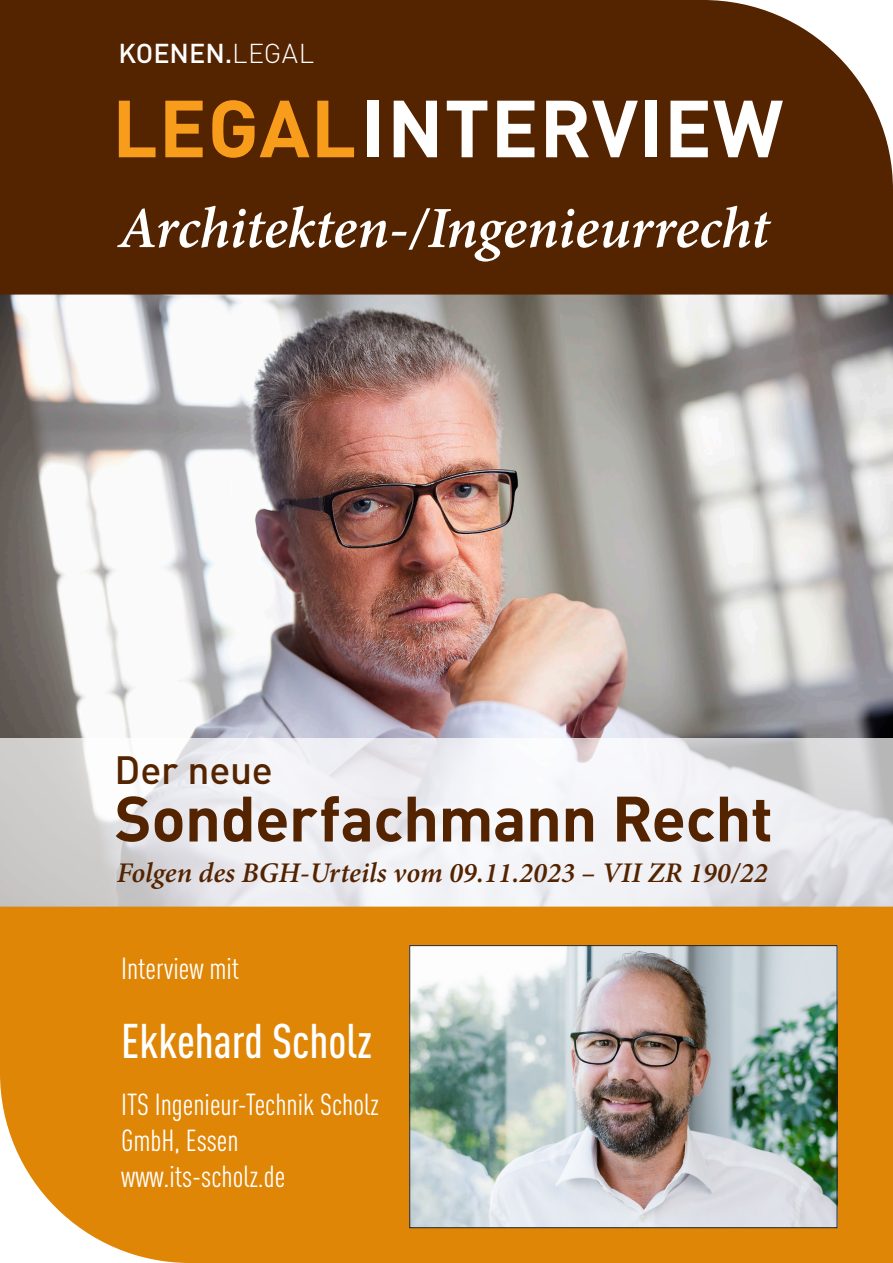
<style>
.page{position:relative;width:893px;height:1263px;background:#fff}
.page>*{position:absolute;margin:0;border:0;box-sizing:border-box;transform-origin:0 0}
.t1{font:700 79.5px "DINOT";letter-spacing:.01em;color:#fff}
.t2{font:700 63px "DINOT";letter-spacing:-.01em;color:#542300}
.t3{font:italic 600 58.5px "Minion Pro";letter-spacing:-.01em;color:#fff}
.t4{font:500 condensed 48px "DINOT";color:#fff}
.t5{font:500 39px "DINOT";letter-spacing:-.01em;color:#542300}
.t6{font:condensed 30px/36px "DINOT";color:#fff}
.t7{font:italic 600 28.5px "Minion Pro";color:#542300}
.t8{font:500 27px "DINOT";color:#fff}
.s1{font-weight:300}
.s2{color:#f89c1c}
</style>
<div class="page">
<img style="left:0;top:295px;width:893px;height:443px">
<svg style="left:0;top:738px;width:893px;height:169px;fill:#eeeef3"></svg>
<div style="left:0;top:907px;width:893px;height:356px;background:#df8606"></div>
<div style="left:0;top:0;width:893px;height:295px;background:#542300"></div>
<img style="left:411px;top:947px;width:424px;height:279px">
<div style="left:409px;top:945px;width:428px;height:283px;border:1px solid #231f20"></div>
<p class="t8" style="left:118px;top:36px;width:197px">KOENEN.<span class="s1">LEGAL</span></p>
<p class="t1" style="left:112px;top:77px;width:673px"><span class="s2">LEGAL</span>INTERVIEW</p>
<p class="t3" style="left:118px;top:193px;width:653px">Architekten-/Ingenieurrecht</p>
<p class="t5" style="left:115px;top:745px;width:160px">Der neue</p>
<p class="t2" style="left:115px;top:777px;width:660px">Sonderfachmann Recht</p>
<p class="t7" style="left:117px;top:856px;width:652px">Folgen des BGH-Urteils vom 09.11.2023 – VII ZR 190/22</p>
<p class="t6" style="left:121px;top:950px;width:120px">Interview mit</p>
<p class="t4" style="left:121px;top:1012px;width:252px">Ekkehard Scholz</p>
<p class="t6" style="left:121px;top:1086px;width:259px">ITS Ingenieur-Technik Scholz<br>GmbH, Essen www.its-scholz.de</p>
</div>
